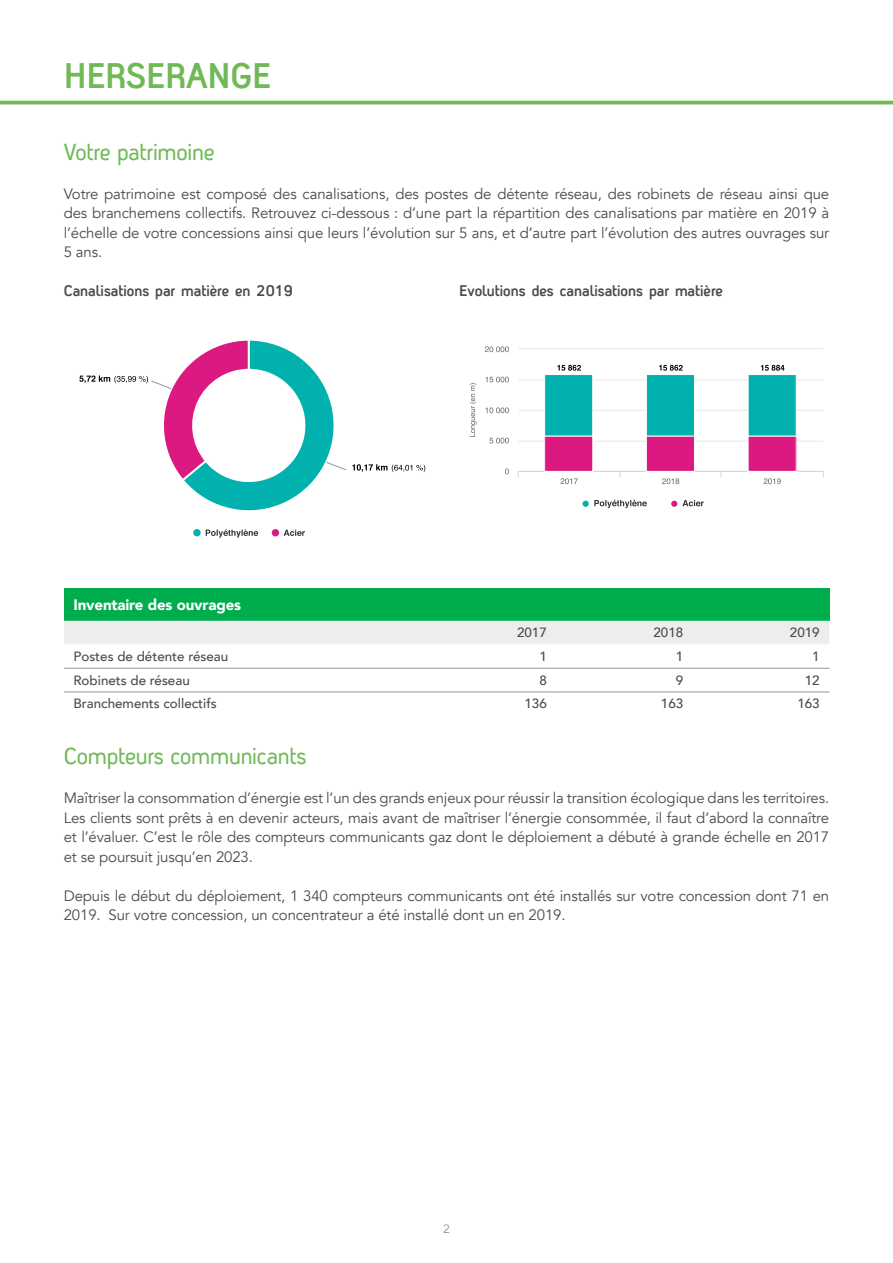
<style>
.page{position:relative;width:893px;height:1263px;background:#fff}
.page>*{position:absolute;margin:0;border:0;box-sizing:border-box;transform-origin:0 0}
.t1{font:700 34.5px "Antagometrica BTW01";letter-spacing:-.01em;color:#70b957}
.t2{font:22.5px "Antagometrica BTW01 Regular 2";letter-spacing:-.01em;color:#70b957}
.t3{font:15px/19.5px "Avenir";letter-spacing:-.01em;color:#4b4b4a;text-align:justify}
.t4{font:700 15px "Antagometrica BTW01";color:#4b4b4a}
.t5{font:900 15px "Avenir";letter-spacing:-.01em;color:#fff}
.t6{font:500 13.35px "Avenir";color:#4b4b4a}
.t7{font:12px "Avenir";color:#9d9c9c}
</style>
<div class="page">
<svg style="left:206px;top:529px;width:52px;height:9px"></svg>
<div style="left:193px;top:529px;width:8px;height:7px;background:#00b1ae;border-radius:50%"></div>
<svg style="left:284px;top:529px;width:21px;height:7px"></svg>
<div style="left:272px;top:529px;width:7px;height:7px;background:#db1981;border-radius:50%"></div>
<svg style="left:79px;top:340px;width:346px;height:171px"></svg>
<hr style="left:518px;top:441px;width:305px;height:1px;background:#e6e6e6">
<hr style="left:518px;top:410px;width:305px;height:1px;background:#e6e6e6">
<hr style="left:518px;top:380px;width:305px;height:1px;background:#e6e6e6">
<hr style="left:518px;top:348px;width:305px;height:1px;background:#e6e6e6">
<hr style="left:518px;top:471px;width:305px;height:1px;background:#ccd6eb">
<svg style="left:470px;top:383px;width:7px;height:54px"></svg>
<div style="left:544px;top:374px;width:49px;height:62px;background:#00b1ae;border:1px solid #fff"></div>
<div style="left:646px;top:374px;width:49px;height:62px;background:#00b1ae;border:1px solid #fff"></div>
<div style="left:748px;top:374px;width:48px;height:62px;background:#00b1ae"></div>
<div style="left:545px;top:436px;width:48px;height:35px;background:#db1981"></div>
<div style="left:544px;top:436px;width:49px;height:35px;border:1px solid #fff"></div>
<div style="left:646px;top:436px;width:48px;height:35px;background:#db1981"></div>
<div style="left:646px;top:436px;width:49px;height:35px;border:1px solid #fff"></div>
<div style="left:748px;top:436px;width:48px;height:35px;background:#db1981"></div>
<svg style="left:557px;top:364px;width:24px;height:7px"></svg>
<svg style="left:659px;top:364px;width:24px;height:7px"></svg>
<svg style="left:760px;top:364px;width:25px;height:7px"></svg>
<svg style="left:583px;top:500px;width:64px;height:8px"></svg>
<svg style="left:671px;top:500px;width:33px;height:7px"></svg>
<svg style="left:561px;top:478px;width:17px;height:6px"></svg>
<svg style="left:662px;top:478px;width:17px;height:6px"></svg>
<svg style="left:764px;top:478px;width:17px;height:6px"></svg>
<svg style="left:505px;top:468px;width:4px;height:6px"></svg>
<svg style="left:489px;top:438px;width:20px;height:5px"></svg>
<svg style="left:485px;top:407px;width:24px;height:6px"></svg>
<svg style="left:485px;top:377px;width:24px;height:5px"></svg>
<svg style="left:485px;top:346px;width:24px;height:6px"></svg>
<div style="left:64px;top:588px;width:765px;height:33px;background:#00ad4d"></div>
<div style="left:64px;top:621px;width:765px;height:23px;background:#eceded"></div>
<svg style="left:64px;top:667px;width:765px;height:25px"></svg>
<hr style="left:64px;top:668px;width:356px;height:1px;background:#939598">
<hr style="left:420px;top:668px;width:136px;height:1px;background:#939598">
<hr style="left:556px;top:668px;width:137px;height:1px;background:#939598">
<hr style="left:693px;top:668px;width:136px;height:1px;background:#939598">
<hr style="left:64px;top:692px;width:356px;height:1px;background:#939598">
<hr style="left:420px;top:692px;width:136px;height:1px;background:#939598">
<hr style="left:556px;top:692px;width:137px;height:1px;background:#939598">
<hr style="left:693px;top:692px;width:136px;height:1px;background:#939598">
<svg style="left:0;top:100px;width:893px;height:5px;background:#93ca80"></svg>
<h1 class="t1" style="left:64px;top:55px;width:209px">HERSERANGE</h1>
<h2 class="t2" style="left:64px;top:139px;width:152px">Votre patrimoine</h2>
<p class="t3" style="left:64px;top:184px;width:767px">Votre patrimoine est composé des canalisations, des postes de détente réseau, des robinets de réseau ainsi que des branchemens collectifs. Retrouvez ci-dessous : d’une part la répartition des canalisations par matière en 2019 à l’échelle de votre concessions ainsi que leurs l’évolution sur 5 ans, et d’autre part l’évolution des autres ouvrages sur 5 ans.</p>
<p class="t4" style="left:64px;top:282px;width:231px">Canalisations par matière en 2019</p>
<p class="t4" style="left:459px;top:282px;width:265px">Evolutions des canalisations par matière</p>
<p class="t5" style="left:73px;top:591px;width:169px">Inventaire des ouvrages</p>
<p class="t6" style="left:517px;top:621px;width:31px">2017</p>
<p class="t6" style="left:653px;top:621px;width:31px">2018</p>
<p class="t6" style="left:790px;top:621px;width:31px">2019</p>
<p class="t6" style="left:73px;top:644px;width:156px">Postes de détente réseau</p>
<p class="t6" style="left:539px;top:644px;width:9px">1</p>
<p class="t6" style="left:676px;top:644px;width:9px">1</p>
<p class="t6" style="left:812px;top:644px;width:9px">1</p>
<p class="t6" style="left:73px;top:668px;width:118px">Robinets de réseau</p>
<p class="t6" style="left:539px;top:668px;width:9px">8</p>
<p class="t6" style="left:676px;top:668px;width:9px">9</p>
<p class="t6" style="left:805px;top:668px;width:16px">12</p>
<p class="t6" style="left:73px;top:692px;width:145px">Branchements collectifs</p>
<p class="t6" style="left:524px;top:692px;width:24px">136</p>
<p class="t6" style="left:661px;top:692px;width:24px">163</p>
<p class="t6" style="left:797px;top:692px;width:24px">163</p>
<h2 class="t2" style="left:64px;top:743px;width:244px">Compteurs communicants</h2>
<p class="t3" style="left:64px;top:789px;width:767px">Maîtriser la consommation d’énergie est l’un des grands enjeux pour réussir la transition écologique dans les territoires.<br>Les clients sont prêts à en devenir acteurs, mais avant de maîtriser l’énergie consommée, il faut d’abord la connaître et l’évaluer. C’est le rôle des compteurs communicants gaz dont le déploiement a débuté à grande échelle en 2017 et se poursuit jusqu’en 2023.</p>
<p class="t3" style="left:64px;top:886px;width:767px">Depuis le début du déploiement, 1 340 compteurs communicants ont été installés sur votre concession dont 71 en<br>2019. Sur votre concession, un concentrateur a été installé dont un en 2019.</p>
<p class="t7" style="left:443px;top:1219px;width:8px">2</p>
</div>
